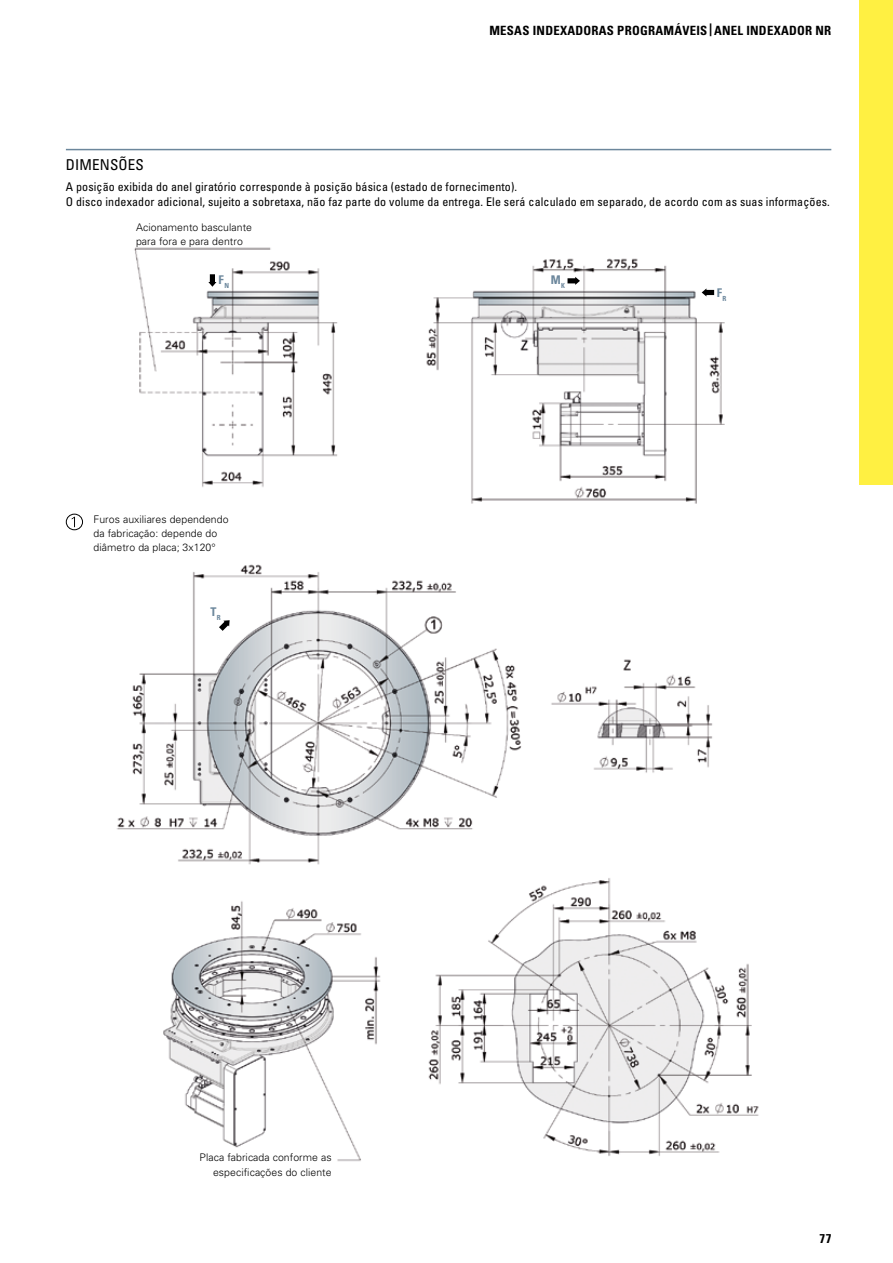
<style>
.page{position:relative;width:893px;height:1263px;background:#fff}
.page>*{position:absolute;margin:0;border:0;box-sizing:border-box;transform-origin:0 0}
.t1{font:condensed 15px "Univers";letter-spacing:.01em;color:#000}
.t2{font:700 condensed 12.75px "Univers";letter-spacing:.02em;color:#000}
.t3{font:condensed 12px/15px "Univers";letter-spacing:.01em;color:#000}
.t4{font:700 condensed 12px "Univers";color:#6c879c}
.t5{font:300 10.5px/14.2px "Univers";letter-spacing:.005em;color:#000}
</style>
<div class="page">
<img style="left:116px;top:247px;width:643px;height:915px">
<div style="left:66px;top:514px;width:17px;height:16px;border:1px solid #000;border-radius:50%"></div>
<svg style="left:72px;top:517px;width:3px;height:10px"></svg>
<svg style="left:567px;top:277px;width:13px;height:8px"></svg>
<svg style="left:702px;top:288px;width:12px;height:9px"></svg>
<svg style="left:208px;top:274px;width:8px;height:13px"></svg>
<svg style="left:219px;top:620px;width:11px;height:11px"></svg>
<hr style="left:66px;top:149px;width:765px;height:1px;background:#6c879c">
<div style="left:859px;top:0;width:34px;height:485px;background:#fff042"></div>
<p class="t2" style="left:489px;top:22px;width:343px">MESAS INDEXADORAS PROGRAMÁVEIS |ANEL INDEXADOR NR</p>
<p class="t1" style="left:66px;top:155px;width:79px">DIMENSÕES</p>
<p class="t3" style="left:66px;top:179px;width:765px">A posição exibida do anel giratório corresponde à posição básica (estado de fornecimento).<br>O disco indexador adicional, sujeito a sobretaxa, não faz parte do volume da entrega. Ele será calculado em separado, de acordo com as suas informações.</p>
<p class="t5" style="left:136px;top:220px;width:118px">Acionamento basculante para fora e para dentro</p>
<p class="t4" style="left:219px;top:272px;width:12px">F<sub>N</sub></p>
<p class="t5" style="left:94px;top:511px;width:137px">Furos auxiliares dependendo da fabricação: depende do diâmetro da placa; 3x120°</p>
<p class="t4" style="left:210px;top:604px;width:12px">T<sub>R</sub></p>
<p class="t5" style="left:200px;top:1150px;width:134px;text-align:right">Placa fabricada conforme as especificações do cliente</p>
<p class="t4" style="left:551px;top:273px;width:16px">M<sub>K</sub></p>
<p class="t4" style="left:717px;top:286px;width:11px">F<sub>R</sub></p>
<p class="t2" style="left:819px;top:1231px;width:13px">77</p>
</div>
